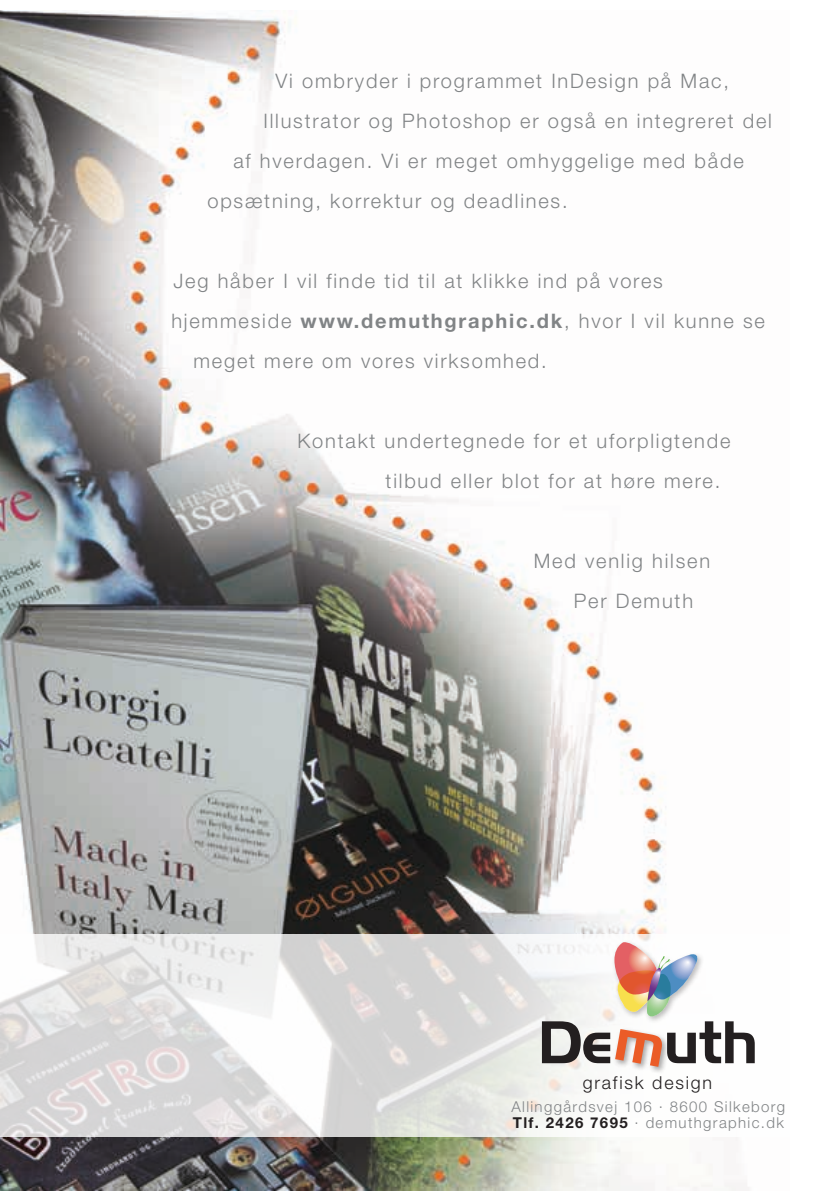
<style>
.page{position:relative;width:840px;height:1191px;background:#fff}
.page>*{position:absolute;margin:0;border:0;box-sizing:border-box;transform-origin:0 0}
.t1{font:300 20px/40px "Helvetica Neue";letter-spacing:.09em;color:#818486}
.t2{font:300 17.8px "Helvetica Neue";letter-spacing:.1em;color:#231f20}
.t3{font:300 15px/16px "Helvetica Neue";letter-spacing:.09em;color:#818486}
.s1{font-weight:700}
.s2{font-weight:700;color:#231f20}
</style>
<div class="page">
<img style="left:0;top:11px;width:749px;height:1180px">
<svg style="left:0;top:934px;width:755px;height:203px"></svg>
<img style="left:610px;top:1066px;width:61px;height:10px">
<img style="left:609px;top:937px;width:97px;height:2px">
<svg style="left:541px;top:939px;width:213px;height:127px"></svg>
<p class="t1" style="left:275px;top:60px;width:454px">Vi ombryder i programmet InDesign på Mac,</p>
<p class="t1" style="left:263px;top:100px;width:509px">Illustrator og Photoshop er også en integreret del</p>
<p class="t1" style="left:233px;top:140px;width:511px">af hverdagen. Vi er meget omhyggelige med både</p>
<p class="t1" style="left:207px;top:180px;width:361px">opsætning, korrektur og deadlines.</p>
<p class="t1" style="left:173px;top:260px;width:490px">Jeg håber I vil finde tid til at klikke ind på vores</p>
<p class="t1" style="left:171px;top:300px;width:594px">hjemmeside <span class="s1">www.demuthgraphic.dk</span>, hvor I vil kunne se</p>
<p class="t1" style="left:193px;top:340px;width:354px">meget mere om vores virksomhed.</p>
<p class="t1" style="left:385px;top:420px;width:346px;text-indent:-88px">Kontakt undertegnede for et uforpligtende tilbud eller blot for at høre mere.</p>
<p class="t1" style="left:573px;top:540px;width:138px;text-indent:-40px">Med venlig hilsen<br>Per Demuth</p>
<p class="t2" style="left:582px;top:1071px;width:131px">grafisk design</p>
<p class="t3" style="left:511px;top:1098px;width:275px">Allinggårdsvej 106 . 8600 Silkeborg<br><span class="s2">Tlf. 2426 7695</span> . demuthgraphic.dk</p>
</div>
